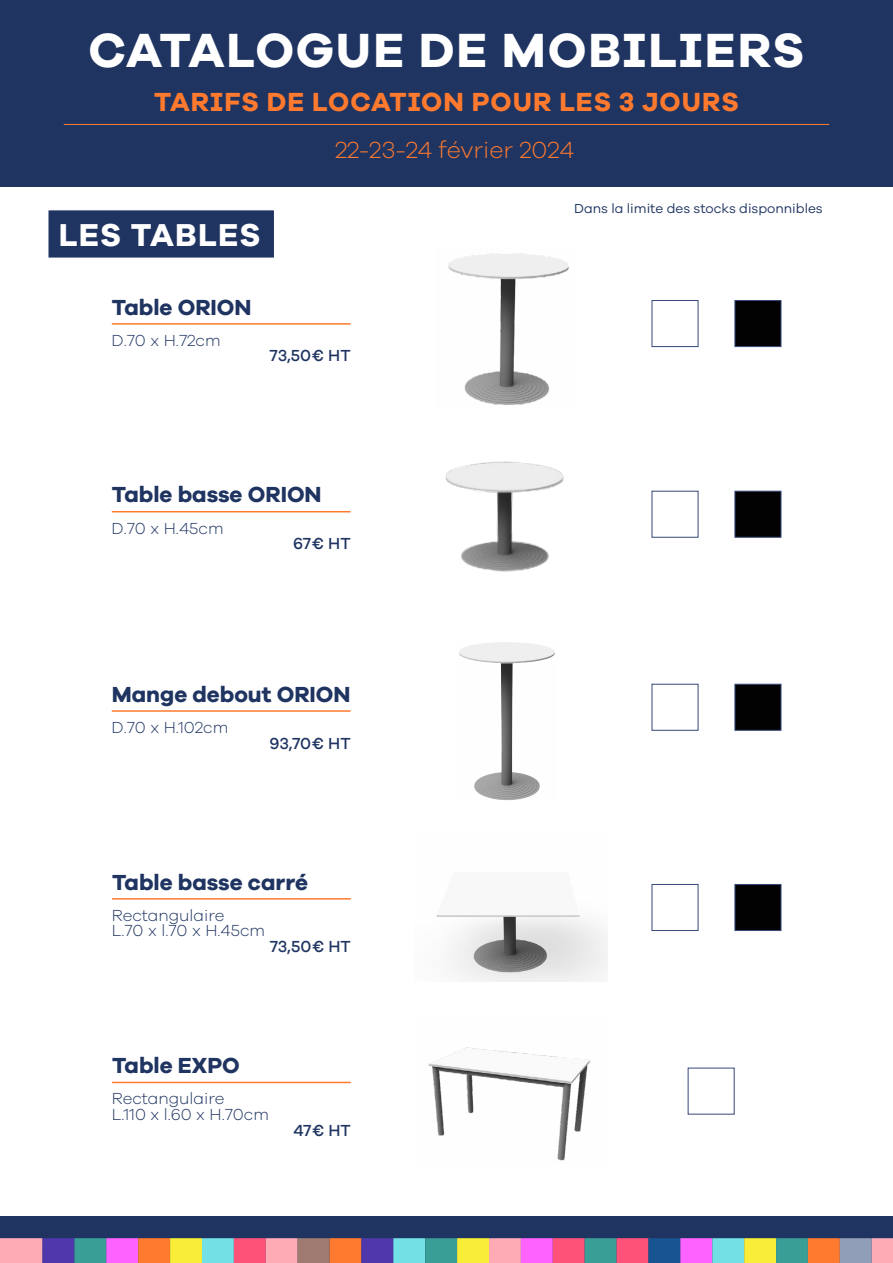
<style>
.page{position:relative;width:893px;height:1263px;background:#fff}
.page>*{position:absolute;margin:0;border:0;box-sizing:border-box;transform-origin:0 0}
.t1{font:700 49.5px "Galano Grotesque Alt";letter-spacing:.035em;color:#fff}
.t2{font:700 32.7px "Galano Grotesque Alt";letter-spacing:.035em;color:#fff}
.t3{font:700 27px "Galano Grotesque Alt";letter-spacing:.035em;color:#ff7a2e}
.t4{font:300 24px "Galano Grotesque";color:#ff7a2e}
.t5{font:700 22.5px "Galano Grotesque";color:#1f3461}
.t6{font:300 16.5px/15.8px "Galano Grotesque";color:#1f3461}
.t7{font:500 16.5px "Galano Grotesque";color:#1f3461}
.t8{font:13.5px "Galano Grotesque";color:#1f3461}
</style>
<div class="page">
<div style="left:0;top:0;width:893px;height:187px;background:#1f3461"></div>
<div style="left:0;top:1217px;width:893px;height:46px;background:#1f3461"></div>
<hr style="left:64px;top:124px;width:765px;height:1px;background:#ff7a2e">
<svg style="left:0;top:1238px;width:43px;height:25px"></svg>
<div style="left:43px;top:1238px;width:31px;height:25px;background:#4f38ab"></div>
<svg style="left:74px;top:1238px;width:64px;height:25px;background:#997fc8"></svg>
<div style="left:138px;top:1238px;width:32px;height:25px;background:#ff7a2e"></div>
<svg style="left:170px;top:1238px;width:32px;height:25px"></svg>
<div style="left:202px;top:1238px;width:32px;height:25px;background:#73e0e6"></div>
<svg style="left:234px;top:1238px;width:64px;height:25px;background:#fb7d95"></svg>
<div style="left:298px;top:1238px;width:32px;height:25px;background:#9e7a70"></div>
<svg style="left:330px;top:1238px;width:63px;height:25px;background:#a4586c"></svg>
<div style="left:393px;top:1238px;width:32px;height:25px;background:#73e0e6"></div>
<svg style="left:425px;top:1238px;width:96px;height:25px;background:#b9ba80"></svg>
<div style="left:521px;top:1238px;width:32px;height:25px;background:#ff63ff"></div>
<svg style="left:553px;top:1238px;width:95px;height:25px;background:#ba6a81"></svg>
<div style="left:648px;top:1238px;width:32px;height:25px;background:#175491"></div>
<svg style="left:680px;top:1238px;width:64px;height:25px;background:#b69ff0"></svg>
<div style="left:744px;top:1238px;width:32px;height:25px;background:#faed38"></div>
<div style="left:776px;top:1238px;width:32px;height:25px;background:#389e96"></div>
<svg style="left:808px;top:1238px;width:64px;height:25px;background:#c58a72"></svg>
<div style="left:872px;top:1238px;width:21px;height:25px;background:#ffabb5"></div>
<hr style="left:112px;top:323px;width:239px;height:2px;background:#ff7a2e">
<hr style="left:112px;top:511px;width:239px;height:1px;background:#ff7a2e">
<hr style="left:112px;top:710px;width:239px;height:2px;background:#ff7a2e">
<img style="left:448px;top:253px;width:121px;height:152px">
<img style="left:445px;top:461px;width:119px;height:111px">
<img style="left:459px;top:642px;width:96px;height:159px">
<div style="left:48px;top:210px;width:226px;height:48px;background:#1f3461"></div>
<div style="left:652px;top:300px;width:46px;height:47px;background:#fff;border:1px solid #37487a"></div>
<div style="left:652px;top:684px;width:46px;height:47px;background:#fff;border:1px solid #37487a"></div>
<hr style="left:112px;top:1082px;width:239px;height:1px;background:#ff7a2e">
<img style="left:428px;top:1047px;width:163px;height:114px">
<div style="left:735px;top:300px;width:46px;height:47px;background:#020203;border:1px solid #37487a"></div>
<div style="left:735px;top:491px;width:46px;height:47px;background:#020203;border:1px solid #37487a"></div>
<div style="left:735px;top:684px;width:46px;height:47px;background:#020203;border:1px solid #37487a"></div>
<hr style="left:112px;top:898px;width:239px;height:1px;background:#ff7a2e">
<img style="left:436px;top:915px;width:171px;height:66px">
<div style="left:652px;top:884px;width:46px;height:47px;background:#fff;border:1px solid #37487a"></div>
<div style="left:735px;top:884px;width:46px;height:47px;background:#020203;border:1px solid #37487a"></div>
<h1 class="t1" style="left:88px;top:18px;width:718px">CATALOGUE DE MOBILIERS</h1>
<h3 class="t3" style="left:154px;top:85px;width:586px">TARIFS DE LOCATION POUR LES 3 JOURS</h3>
<h3 class="t4" style="left:335px;top:136px;width:241px">22-23-24 février 2024</h3>
<h2 class="t2" style="left:59px;top:214px;width:203px">LES TABLES</h2>
<h3 class="t5" style="left:112px;top:293px;width:141px">Table ORION</h3>
<p class="t6" style="left:112px;top:332px;width:111px">D.70 x H.72cm</p>
<p class="t7" style="left:270px;top:346px;width:83px">73,50€ HT</p>
<h3 class="t5" style="left:112px;top:481px;width:211px">Table basse ORION</h3>
<p class="t6" style="left:112px;top:519px;width:114px">D.70 x H.45cm</p>
<p class="t7" style="left:293px;top:534px;width:59px">67€ HT</p>
<h3 class="t5" style="left:112px;top:680px;width:240px">Mange debout ORION</h3>
<p class="t6" style="left:112px;top:719px;width:118px">D.70 x H.102cm</p>
<p class="t7" style="left:269px;top:733px;width:83px">93,70€ HT</p>
<h3 class="t5" style="left:112px;top:868px;width:198px">Table basse carré</h3>
<p class="t6" style="left:112px;top:907px;width:155px">Rectangulaire<br>L.70 x l.70 x H.45cm</p>
<p class="t7" style="left:270px;top:937px;width:83px">73,50€ HT</p>
<h3 class="t5" style="left:112px;top:1052px;width:129px">Table EXPO</h3>
<p class="t6" style="left:112px;top:1090px;width:159px">Rectangulaire<br>L.110 x l.60 x H.70cm</p>
<p class="t7" style="left:293px;top:1120px;width:59px">47€ HT</p>
<p class="t8" style="left:574px;top:201px;width:250px">Dans la limite des stocks disponnibles</p>
</div>
